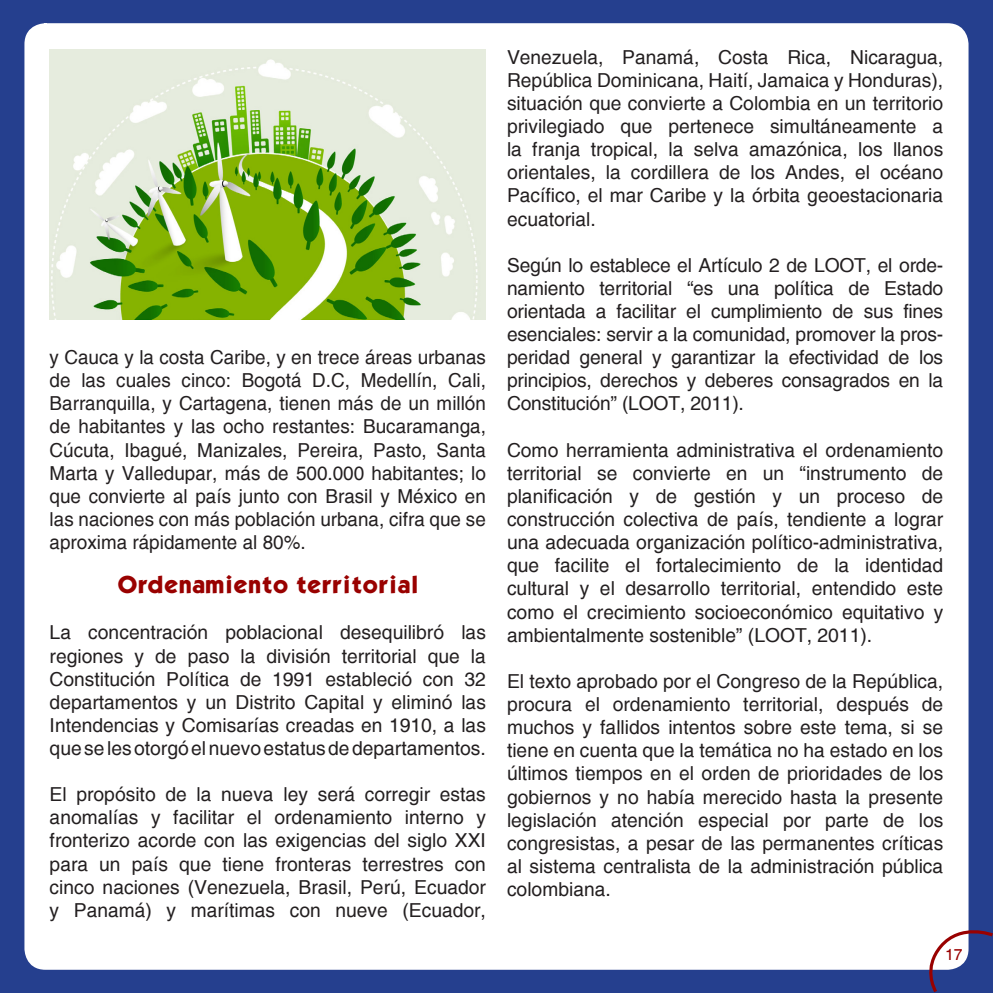
<style>
.page{position:relative;width:993px;height:993px;background:#fff}
.page>*{position:absolute;margin:0;border:0;box-sizing:border-box;transform-origin:0 0}
.t1{font:21px "Kabel Bd Normal";color:#990100}
.t2{font:19.25px/23.1px "Helvetica";color:#231f20;text-align:justify}
.t3{font:15.75px "Helvetica";color:#990100}
</style>
<div class="page">
<div style="left:0;top:0;width:992px;height:991px;background:#253f8e"></div>
<div style="left:26px;top:25px;width:940px;height:942px;background:#fff;border-radius:19px"></div>
<div style="left:24px;top:23px;width:944px;height:946px;border:4px solid #fff;border-radius:19px"></div>
<svg style="left:918px;top:922px;width:74px;height:70px"></svg>
<img style="left:50px;top:50px;width:436px;height:270px">
<p class="t2" style="left:50px;top:346px;width:437px">y Cauca y la costa Caribe, y en trece áreas urbanas de las cuales cinco: Bogotá D.C, Medellín, Cali, Barranquilla, y Cartagena, tienen más de un millón de habitantes y las ocho restantes: Bucaramanga, Cúcuta, Ibagué, Manizales, Pereira, Pasto, Santa Marta y Valledupar, más de 500.000 habitantes; lo que convierte al país junto con Brasil y México en las naciones con más población urbana, cifra que se aproxima rápidamente al 80%.</p>
<p class="t1" style="left:117px;top:569px;width:303px">Ordenamiento territorial</p>
<p class="t2" style="left:50px;top:621px;width:437px">La concentración poblacional desequilibró las regiones y de paso la división territorial que la Constitución Política de 1991 estableció con 32 departamentos y un Distrito Capital y eliminó las Intendencias y Comisarías creadas en 1910, a las que se les otorgó el nuevo estatus de departamentos.</p>
<p class="t2" style="left:50px;top:782px;width:437px">El propósito de la nueva ley será corregir estas anomalías y facilitar el ordenamiento interno y fronterizo acorde con las exigencias del siglo XXI para un país que tiene fronteras terrestres con cinco naciones (Venezuela, Brasil, Perú, Ecuador y Panamá) y marítimas con nueve (Ecuador,</p>
<p class="t2" style="left:507px;top:45px;width:437px">Venezuela, Panamá, Costa Rica, Nicaragua, República Dominicana, Haití, Jamaica y Honduras), situación que convierte a Colombia en un territorio privilegiado que pertenece simultáneamente a la franja tropical, la selva amazónica, los llanos orientales, la cordillera de los Andes, el océano Pacífico, el mar Caribe y la órbita geoestacionaria ecuatorial.</p>
<p class="t2" style="left:507px;top:253px;width:437px">Según lo establece el Artículo 2 de LOOT, el orde&shy;namiento territorial “es una política de Estado orientada a facilitar el cumplimiento de sus fines esenciales: servir a la comunidad, promover la pros&shy;peridad general y garantizar la efectividad de los principios, derechos y deberes consagrados en la Constitución” (LOOT, 2011).</p>
<p class="t2" style="left:507px;top:438px;width:437px">Como herramienta administrativa el ordenamiento territorial se convierte en un “instrumento de planificación y de gestión y un proceso de construcción colectiva de país, tendiente a lograr una adecuada organización político-administrativa, que facilite el fortalecimiento de la identidad cultural y el desarrollo territorial, entendido este como el crecimiento socioeconómico equitativo y ambientalmente sostenible” (LOOT, 2011).</p>
<p class="t2" style="left:507px;top:669px;width:437px">El texto aprobado por el Congreso de la República, procura el ordenamiento territorial, después de muchos y fallidos intentos sobre este tema, si se tiene en cuenta que la temática no ha estado en los últimos tiempos en el orden de prioridades de los gobiernos y no había merecido hasta la presente legislación atención especial por parte de los congresistas, a pesar de las permanentes críticas al sistema centralista de la administración pública colombiana.</p>
<p class="t3" style="left:944px;top:945px;width:19px">17</p>
</div>
